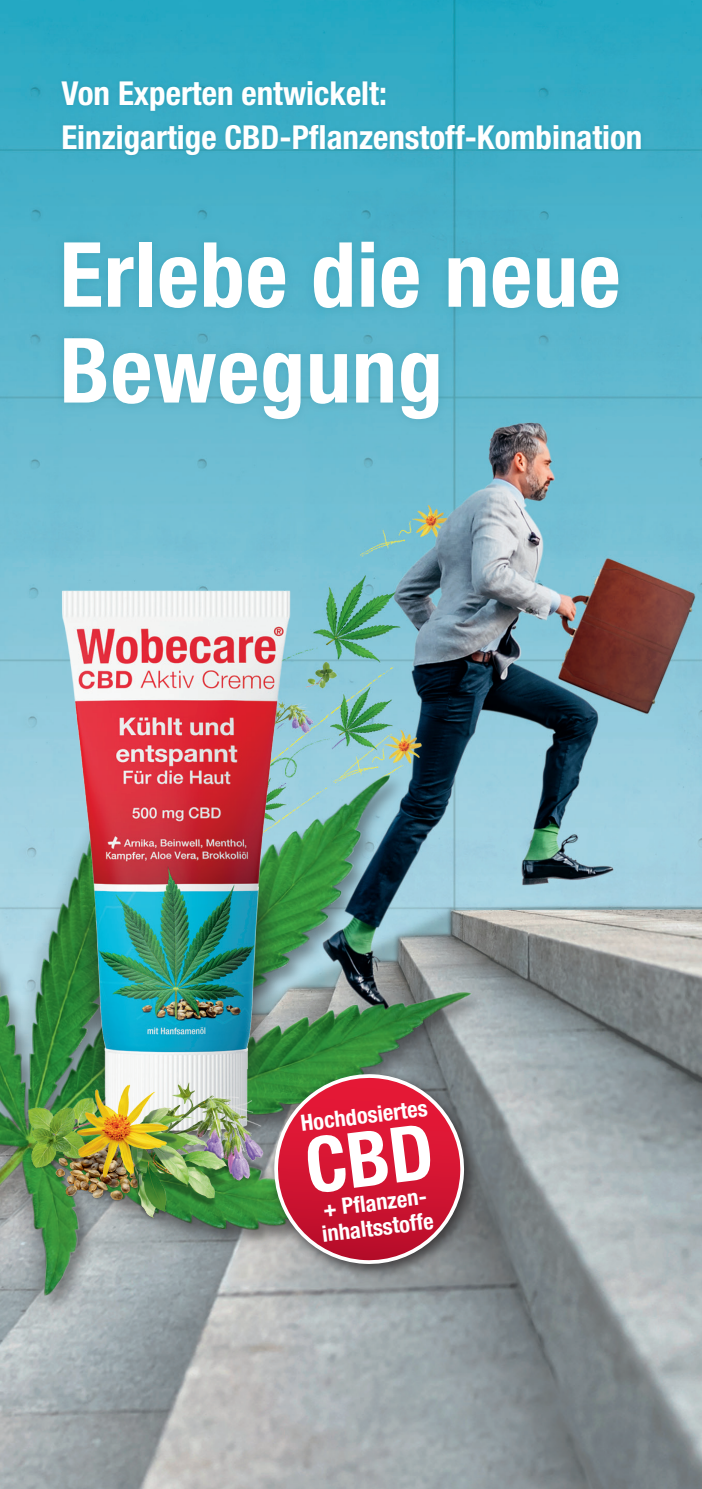
<style>
.page{position:relative;width:702px;height:1489px;background:#fff}
.page>*{position:absolute;margin:0;border:0;box-sizing:border-box;transform-origin:0 0}
.t1{font:700 condensed 90px/95.8px "Helvetica Neue LT Std";letter-spacing:.01em;color:#fff}
.t2{font:700 condensed 33px/43.8px "Helvetica Neue LT Std";color:#fff}
.t3{font:700 condensed 22.5px/25px "Helvetica Neue LT Std";color:#fff}
</style>
<div class="page">
<img style="left:0;top:0;width:702px;height:1488px">
<div style="left:53px;top:231px;width:575px;height:198px;background:#006e81;opacity:.2"></div>
<img style="left:0;top:527px;width:566px;height:834px">
<img style="left:11px;top:511px;width:335px;height:556px">
<img style="left:0;top:1052px;width:278px;height:198px">
<div style="left:57px;top:77px;width:588px;height:82px;background:#36aac4"></div>
<div style="left:267px;top:1067px;width:213px;height:213px;background:#231f20;opacity:.75"></div>
<svg style="left:270px;top:1069px;width:198px;height:196px;background:#b9404e"></svg>
<p class="t2" style="left:61px;top:71px;width:582px">Von Experten entwickelt:<br>Einzigartige CBD-Pflanzenstoff-Kombination</p>
<h1 class="t1" style="left:60px;top:226px;width:562px">Erlebe die neue<br>Bewegung</h1>
<p class="t3" style="left:299px;top:1110px;width:129px;rotate:-7deg">Hochdosiertes</p>
<p class="t3" style="left:318px;top:1196px;width:113px;rotate:-7deg">+ Pfl anzen&shy;inhaltsstoffe</p>
</div>
